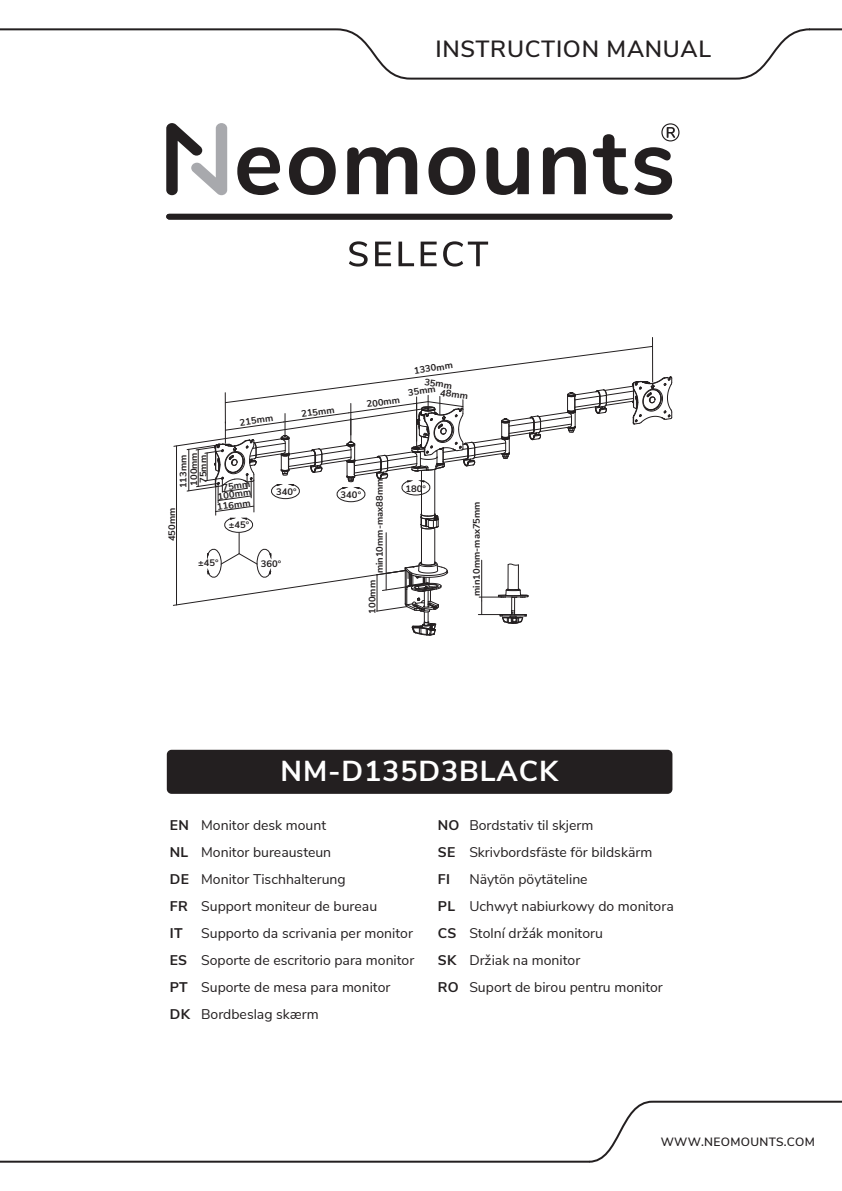
<style>
.page{position:relative;width:842px;height:1191px;background:#fff}
.page>*{position:absolute;margin:0;border:0;box-sizing:border-box;transform-origin:0 0}
.t1{font:700 28.8px "Nunito Sans";letter-spacing:.03em;color:#fff}
.t2{font:600 23.4px "Nunito Sans";letter-spacing:.03em;color:#231f20}
.t3{font:14px/27px "Nunito Sans";color:#231f20}
.t4{font:700 14px/27px "Nunito Sans";letter-spacing:.03em;color:#231f20}
.t5{font:600 12px "Nunito Sans";letter-spacing:.03em;color:#231f20}
.t6{font:700 9.4px/8.6px "Nunito Sans";letter-spacing:.005em;color:#231f20}
</style>
<div class="page">
<div style="left:168px;top:750px;width:504px;height:43px;background:#231f20;border-radius:4px"></div>
<div style="left:167px;top:750px;width:505px;height:44px;border:1px solid #231f20;border-radius:4px"></div>
<svg style="left:634px;top:147px;width:38px;height:48px"></svg>
<svg style="left:661px;top:123px;width:18px;height:18px"></svg>
<svg style="left:166px;top:123px;width:61px;height:72px"></svg>
<svg style="left:347px;top:147px;width:70px;height:47px"></svg>
<svg style="left:289px;top:147px;width:47px;height:48px"></svg>
<svg style="left:428px;top:147px;width:47px;height:48px"></svg>
<svg style="left:593px;top:134px;width:35px;height:61px"></svg>
<svg style="left:543px;top:147px;width:43px;height:47px"></svg>
<svg style="left:486px;top:147px;width:43px;height:48px"></svg>
<svg style="left:237px;top:147px;width:43px;height:48px"></svg>
<svg style="left:349px;top:241px;width:139px;height:25px"></svg>
<div style="left:166px;top:214px;width:506px;height:5px;background:#231f20"></div>
<svg style="left:0;top:1100px;width:842px;height:63px"></svg>
<svg style="left:0;top:28px;width:842px;height:52px"></svg>
<hr style="left:652px;top:337px;width:1px;height:45px;background:#231f20">
<svg style="left:173px;top:346px;width:499px;height:289px"></svg>
<h2 class="t2" style="left:435px;top:32px;width:277px">INSTRUCTION MANUAL</h2>
<p class="t6" style="left:239px;top:418px;width:35px;rotate:-8deg">215mm</p>
<p class="t6" style="left:301px;top:409px;width:35px;rotate:-8deg">215mm</p>
<p class="t6" style="left:366px;top:399px;width:35px;rotate:-8deg">200mm</p>
<p class="t6" style="left:413px;top:366px;width:41px;rotate:-8deg">1330mm</p>
<p class="t6" style="left:442px;top:379px;width:29px;text-indent:-17px;rotate:8deg">35mm<br>48mm</p>
<p class="t6" style="left:407px;top:388px;width:29px;rotate:-8deg">35mm</p>
<p class="t6" style="left:177px;top:488px;width:37px;line-height:10.8px;rotate:-90deg">113mm<br>100mm</p>
<p class="t6" style="left:198px;top:483px;width:29px;rotate:-90deg">75mm</p>
<p class="t6" style="left:167px;top:541px;width:35px;rotate:-90deg">450mm</p>
<p class="t6" style="left:222px;top:482px;width:29px;rotate:-8deg">75mm</p>
<p class="t6" style="left:215px;top:491px;width:37px;line-height:10.2px;rotate:-8deg">100mm<br>116mm</p>
<p class="t6" style="left:229px;top:519px;width:22px">±45°</p>
<p class="t6" style="left:198px;top:558px;width:22px">±45°</p>
<p class="t6" style="left:276px;top:487px;width:22px">340°</p>
<p class="t6" style="left:341px;top:489px;width:22px">340°</p>
<p class="t6" style="left:261px;top:559px;width:22px">360°</p>
<p class="t6" style="left:375px;top:573px;width:96px;rotate:-90deg">min10mm-max88mm</p>
<p class="t6" style="left:367px;top:613px;width:35px;rotate:-90deg">100mm</p>
<p class="t6" style="left:405px;top:484px;width:22px">180°</p>
<p class="t6" style="left:472px;top:596px;width:96px;rotate:-90deg">min10mm-max75mm</p>
<h1 class="t1" style="left:281px;top:750px;width:279px">NM-D135D3BLACK</h1>
<p class="t4" style="left:170px;top:810px;width:21px;text-align:justify">EN NL DE FR</p>
<p class="t4" style="left:170px;top:918px;width:14px">IT</p>
<p class="t4" style="left:170px;top:945px;width:22px">ES<br>PT<br>DK</p>
<p class="t3" style="left:201px;top:810px;width:215px">Monitor desk mount<br>Monitor bureausteun<br>Monitor Tischhalterung<br>Support moniteur de bureau<br>Supporto da scrivania per monitor<br>Soporte de escritorio para monitor<br>Suporte de mesa para monitor<br>Bordbeslag skærm</p>
<p class="t4" style="left:438px;top:810px;width:23px">NO<br>SE<br>FI<br>PL<br>CS<br>SK<br>RO</p>
<p class="t3" style="left:469px;top:810px;width:206px">Bordstativ til skjerm<br>Skrivbordsfäste för bildskärm<br>Näytön pöytäteline<br>Uchwyt nabiurkowy do monitora<br>Stolní držák monitoru<br>Držiak na monitor<br>Suport de birou pentru monitor</p>
<p class="t5" style="left:661px;top:1133px;width:156px">WWW.NEOMOUNTS.COM</p>
</div>
